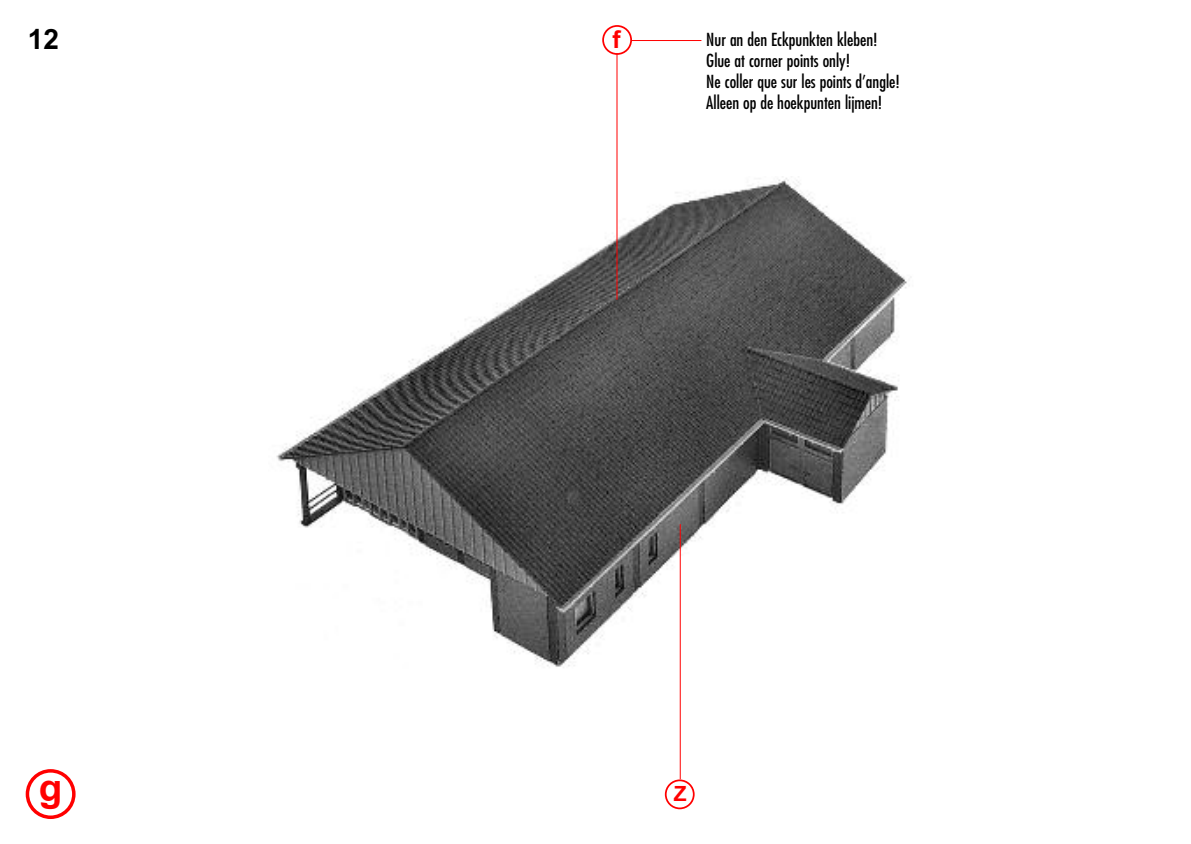
<style>
.page{position:relative;width:1191px;height:844px;background:#fff}
.page>*{position:absolute;margin:0;border:0;box-sizing:border-box;transform-origin:0 0}
.t1{font:700 38.5px "Arial";color:#f00}
.t2{font:700 28px "Arial";color:#000}
.t3{font:700 24.5px "Arial";color:#f00}
.t4{font:700 21px "Arial";color:#f00}
.t5{font:condensed 17.5px/21px "Futura Std";color:#000}
</style>
<div class="page">
<img style="left:276px;top:177px;width:635px;height:491px">
<hr style="left:616px;top:53px;width:1px;height:247px;background:#f00">
<hr style="left:632px;top:40px;width:69px;height:1px;background:#f00">
<hr style="left:680px;top:524px;width:1px;height:255px;background:#f00">
<svg style="left:26px;top:769px;width:50px;height:49px"></svg>
<svg style="left:602px;top:25px;width:30px;height:30px"></svg>
<svg style="left:665px;top:779px;width:29px;height:30px"></svg>
<h2 class="t2" style="left:28px;top:23px;width:33px">12</h2>
<h1 class="t1" style="left:39px;top:764px;width:25px">g</h1>
<h3 class="t3" style="left:612px;top:26px;width:10px">f</h3>
<p class="t5" style="left:706px;top:30px;width:195px">Nur an den Eckpunkten kleben!<br>Glue at corner points only!<br>Ne coller que sur les points d’angle!<br>Alleen op de hoekpunten lijmen!</p>
<p class="t4" style="left:673px;top:781px;width:14px">Z</p>
</div>
